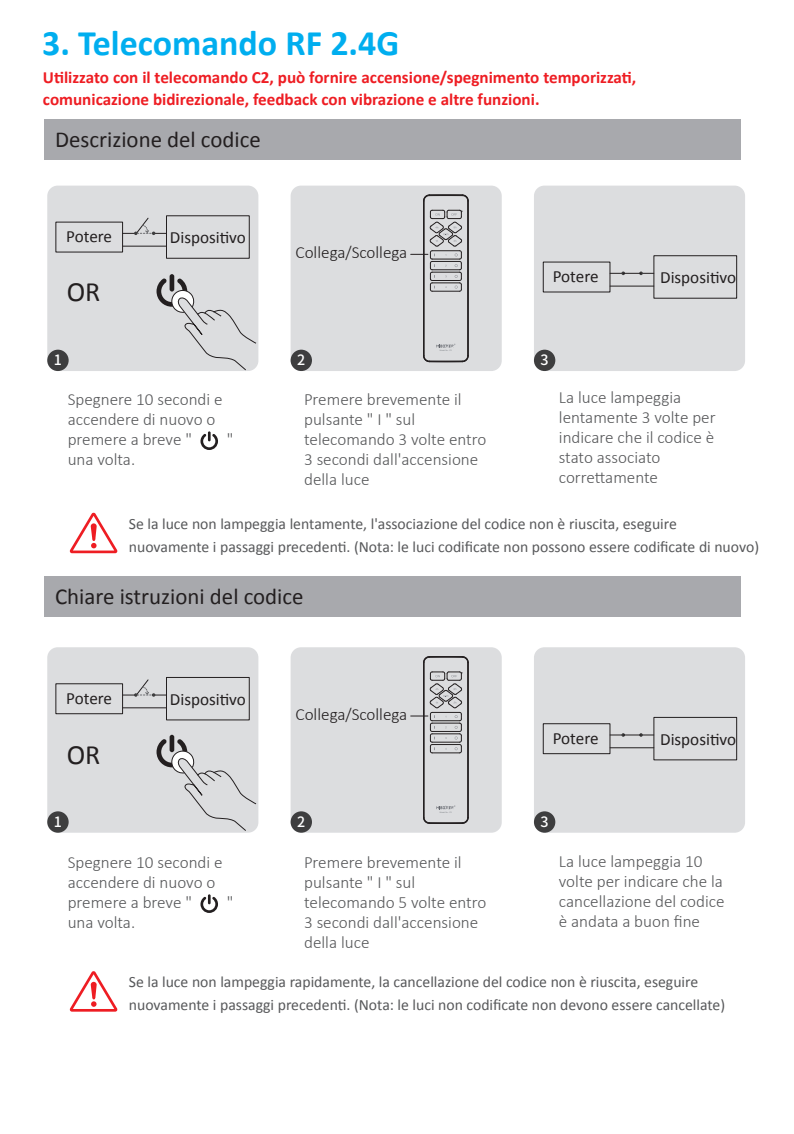
<style>
.page{position:relative;width:794px;height:1134px;background:#fff}
.page>*{position:absolute;margin:0;border:0;box-sizing:border-box;transform-origin:0 0}
.t1{font:700 36px "Calibri";color:#00aeef}
.t2{font:28px "Calibri";color:#231f20}
.t3{font:22.8px "Calibri";color:#231f20}
.t4{font:300 17.2px/20px "Calibri";color:#57585a}
.t5{font:700 17.2px/22.8px "Calibri";color:#ee1d23}
.t6{font:17.2px "Calibri";color:#231f20}
.t7{font:300 17.2px "Calibri";color:#231f20}
.t8{font:15.6px/22.8px "Calibri";color:#57585a}
.t9{font:500 14.4px "Source Han Sans CN";color:#fff}
</style>
<div class="page">
<div style="left:44px;top:576px;width:696px;height:40px;background:#a8a9ad"></div>
<svg style="left:70px;top:971px;width:47px;height:41px"></svg>
<div style="left:44px;top:119px;width:696px;height:40px;background:#a8a9ad"></div>
<svg style="left:70px;top:512px;width:47px;height:41px"></svg>
<div style="left:291px;top:186px;width:211px;height:185px;background:#dcdddf;border-radius:10px"></div>
<svg style="left:436px;top:344px;width:19px;height:4px"></svg>
<hr style="left:423px;top:201px;width:2px;height:155px;background:#231f20">
<svg style="left:423px;top:194px;width:46px;height:7px"></svg>
<hr style="left:467px;top:201px;width:2px;height:155px;background:#231f20">
<svg style="left:423px;top:355px;width:46px;height:7px"></svg>
<div style="left:47px;top:186px;width:211px;height:185px;background:#dcdddf;border-radius:10px"></div>
<div style="left:534px;top:186px;width:211px;height:185px;background:#dcdddf;border-radius:10px"></div>
<hr style="left:610px;top:285px;width:44px;height:2px;background:#231f20">
<svg style="left:610px;top:271px;width:43px;height:4px"></svg>
<div style="left:653px;top:255px;width:84px;height:43px;border:1px solid #231f20"></div>
<hr style="left:123px;top:245px;width:43px;height:2px;background:#231f20">
<svg style="left:123px;top:217px;width:43px;height:18px"></svg>
<div style="left:291px;top:350px;width:21px;height:21px;background:#3e3e3f;border-radius:50%"></div>
<div style="left:534px;top:350px;width:21px;height:21px;background:#3e3e3f;border-radius:50%"></div>
<div style="left:47px;top:350px;width:22px;height:21px;background:#3e3e3f;border-radius:50%"></div>
<svg style="left:411px;top:210px;width:51px;height:82px"></svg>
<div style="left:291px;top:647px;width:211px;height:186px;background:#dcdddf;border-radius:10px"></div>
<svg style="left:436px;top:805px;width:19px;height:5px"></svg>
<hr style="left:423px;top:663px;width:2px;height:154px;background:#231f20">
<svg style="left:423px;top:656px;width:46px;height:7px"></svg>
<hr style="left:467px;top:662px;width:2px;height:155px;background:#231f20">
<svg style="left:423px;top:817px;width:46px;height:7px"></svg>
<div style="left:47px;top:647px;width:211px;height:186px;background:#dcdddf;border-radius:10px"></div>
<hr style="left:170px;top:274px;width:4px;height:18px;background:#231f20;border-radius:2px">
<hr style="left:170px;top:735px;width:4px;height:17px;background:#231f20;border-radius:2px">
<svg style="left:156px;top:739px;width:101px;height:93px"></svg>
<div style="left:534px;top:647px;width:211px;height:186px;background:#dcdddf;border-radius:10px"></div>
<hr style="left:610px;top:747px;width:44px;height:1px;background:#231f20">
<div style="left:543px;top:723px;width:67px;height:31px;border:1px solid #231f20"></div>
<svg style="left:610px;top:733px;width:43px;height:4px"></svg>
<div style="left:653px;top:717px;width:84px;height:43px;border:1px solid #231f20"></div>
<hr style="left:123px;top:707px;width:43px;height:1px;background:#231f20">
<div style="left:56px;top:683px;width:67px;height:31px;border:1px solid #231f20"></div>
<div style="left:166px;top:677px;width:83px;height:43px;border:1px solid #231f20"></div>
<svg style="left:123px;top:679px;width:43px;height:18px"></svg>
<div style="left:291px;top:811px;width:21px;height:22px;background:#3e3e3f;border-radius:50%"></div>
<div style="left:534px;top:811px;width:21px;height:22px;background:#3e3e3f;border-radius:50%"></div>
<div style="left:47px;top:811px;width:22px;height:22px;background:#3e3e3f;border-radius:50%"></div>
<svg style="left:411px;top:671px;width:51px;height:82px"></svg>
<svg style="left:200px;top:431px;width:18px;height:19px"></svg>
<svg style="left:200px;top:894px;width:18px;height:19px"></svg>
<svg style="left:156px;top:278px;width:101px;height:93px"></svg>
<h1 class="t1" style="left:42px;top:20px;width:359px">3. Telecomando RF 2.4G</h1>
<p class="t5" style="left:43px;top:65px;width:595px">Utilizzato con il telecomando C2, può fornire accensione/spegnimento temporizzati, comunicazione bidirezionale, feedback con vibrazione e altre funzioni.</p>
<h3 class="t3" style="left:55px;top:124px;width:207px">Descrizione del codice</h3>
<p class="t6" style="left:66px;top:224px;width:47px">Potere</p>
<h2 class="t2" style="left:67px;top:273px;width:35px">OR</h2>
<p class="t6" style="left:170px;top:226px;width:78px">Dispositivo</p>
<p class="t7" style="left:295px;top:242px;width:113px">Collega/Scollega</p>
<p class="t6" style="left:553px;top:264px;width:47px">Potere</p>
<p class="t9" style="left:54px;top:352px;width:10px">1</p>
<p class="t9" style="left:297px;top:352px;width:10px">2</p>
<p class="t9" style="left:540px;top:352px;width:10px">3</p>
<p class="t6" style="left:660px;top:266px;width:78px">Dispositivo</p>
<p class="t4" style="left:304px;top:389px;width:184px">Premere brevemente il pulsante " I " sul telecomando 3 volte entro<br>3 secondi dall'accensione della luce</p>
<p class="t4" style="left:559px;top:387px;width:158px">La luce lampeggia lentamente 3 volte per indicare che il codice è stato associato correttamente</p>
<p class="t8" style="left:129px;top:512px;width:632px">Se la luce non lampeggia lentamente, l'associazione del codice non è riuscita, eseguire nuovamente i passaggi precedenti. (Nota: le luci codificate non possono essere codificate di nuovo)</p>
<p class="t4" style="left:68px;top:390px;width:156px">Spegnere 10 secondi e accendere di nuovo o premere a breve "</p>
<p class="t4" style="left:227px;top:430px;width:8px">"</p>
<p class="t4" style="left:68px;top:450px;width:69px">una volta.</p>
<h3 class="t3" style="left:55px;top:580px;width:250px">Chiare istruzioni del codice</h3>
<p class="t6" style="left:66px;top:686px;width:47px">Potere</p>
<h2 class="t2" style="left:67px;top:735px;width:35px">OR</h2>
<p class="t6" style="left:170px;top:687px;width:78px">Dispositivo</p>
<p class="t7" style="left:295px;top:703px;width:113px">Collega/Scollega</p>
<p class="t6" style="left:553px;top:726px;width:47px">Potere</p>
<p class="t6" style="left:660px;top:727px;width:78px">Dispositivo</p>
<p class="t9" style="left:54px;top:813px;width:10px">1</p>
<p class="t9" style="left:297px;top:813px;width:10px">2</p>
<p class="t9" style="left:540px;top:813px;width:10px">3</p>
<p class="t4" style="left:68px;top:852px;width:156px">Spegnere 10 secondi e accendere di nuovo o premere a breve "</p>
<p class="t4" style="left:304px;top:852px;width:184px">Premere brevemente il pulsante " I " sul telecomando 5 volte entro<br>3 secondi dall'accensione della luce</p>
<p class="t4" style="left:559px;top:851px;width:167px">La luce lampeggia 10 volte per indicare che la cancellazione del codice è andata a buon fine</p>
<p class="t8" style="left:129px;top:970px;width:598px">Se la luce non lampeggia rapidamente, la cancellazione del codice non è riuscita, eseguire nuovamente i passaggi precedenti. (Nota: le luci non codificate non devono essere cancellate)</p>
<p class="t4" style="left:227px;top:892px;width:8px">"</p>
<p class="t4" style="left:68px;top:912px;width:69px">una volta.</p>
</div>
